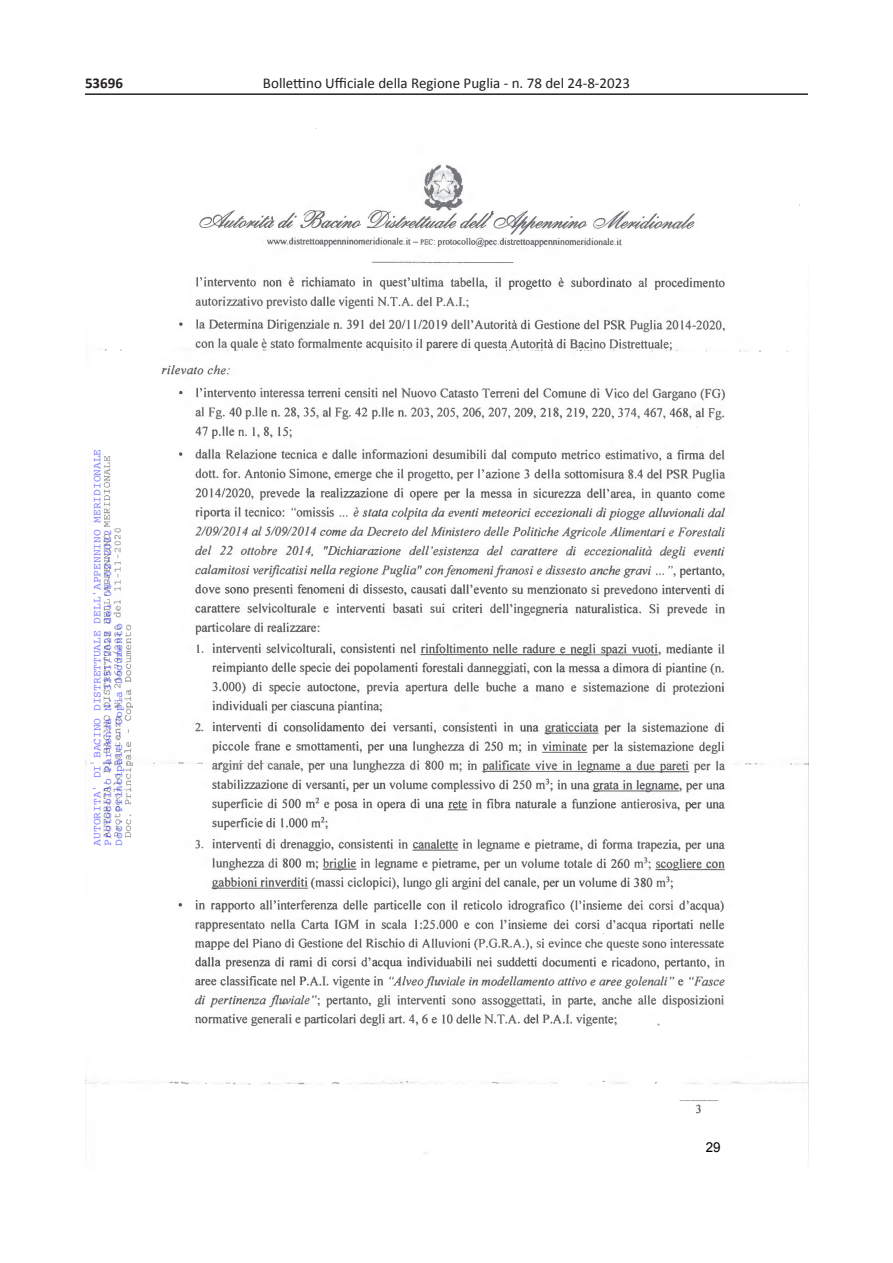
<style>
.page{position:relative;width:893px;height:1263px;background:#fff}
.page>*{position:absolute;margin:0;border:0;box-sizing:border-box;transform-origin:0 0}
.t1{font:15px "Calibri";color:#231f20}
.t2{font:700 15px "Calibri";color:#231f20}
.t3{font:13.65px "Arial";color:#000}
.t4{font:10.95px/10.9px "Courier";color:rgb(0 0 255/.5)}
</style>
<div class="page">
<hr style="left:85px;top:93px;width:723px;height:2px;background:#231f20">
<img style="left:85px;top:127px;width:723px;height:1027px">
<h1 class="t2" style="left:85px;top:72px;width:40px">53696</h1>
<h1 class="t1" style="left:263px;top:74px;width:369px">Bollettino Ufficiale della Regione Puglia - n. 78 del 24-8-2023</h1>
<p class="t4" style="left:91px;top:845px;width:398px;rotate:-90deg">AUTORITA' DI BACINO DISTRETTUALE DELL'APPENNINO MERIDIONALE<br>Protocollo Partenza N. 3351/2022 del 08-02-2022<br>Doc. Principale - Copia Documento</p>
<p class="t3" style="left:706px;top:1138px;width:16px">29</p>
</div>
